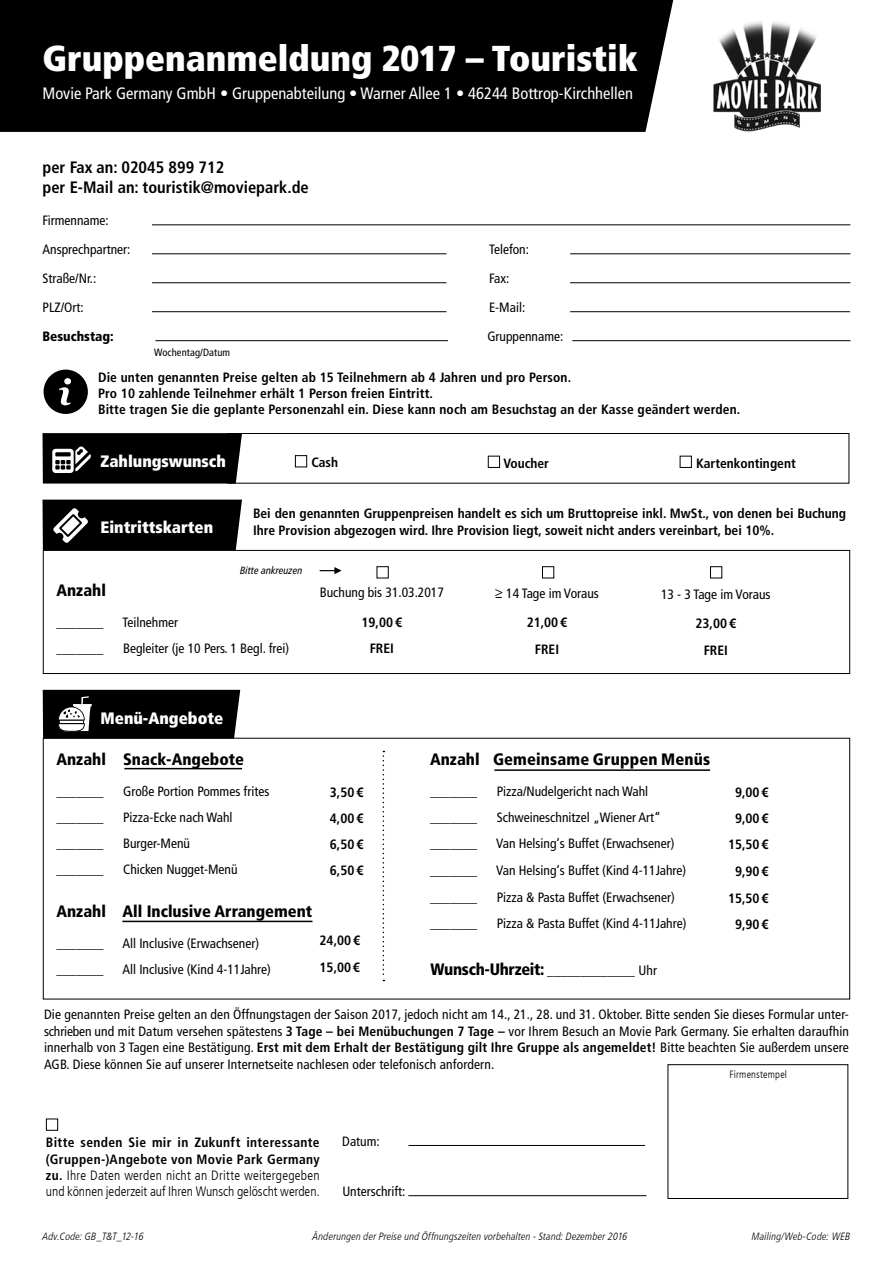
<style>
.page{position:relative;width:893px;height:1263px;background:#fff}
.page>*{position:absolute;margin:0;border:0;box-sizing:border-box;transform-origin:0 0}
.t1{font:900 condensed 36px "Frutiger LT Com";color:#fff}
.t2{font:900 condensed 16.5px "Frutiger LT Com";color:#000}
.t3{font:condensed 16.5px "Frutiger LT Com";color:#fff}
.t4{font:700 condensed 16.5px/19.8px "Frutiger LT Com";color:#000}
.t5{font:900 condensed 16.5px "Frutiger LT Com";color:#fff}
.t6{font:900 condensed 16.5px "Frutiger LT Com";letter-spacing:-.02em;color:#000}
.t7{font:condensed 13.5px/16.5px "Frutiger LT Com";color:#000}
.t8{font:700 condensed 13.5px/26.2px "Frutiger LT Com";color:#000;text-align:center}
.t9{font:300 condensed 13.5px/16.2px "Frutiger LT Com";letter-spacing:-.005em;color:#000;text-align:justify}
.t10{font:900 condensed 13.5px "Frutiger LT Com";color:#000}
.t11{font:italic 300 condensed 10.5px "Frutiger LT Com";letter-spacing:.015em;color:#000}
.t12{font:condensed 10.5px "Frutiger LT Com";letter-spacing:.01em;color:#000}
.t13{font:italic condensed 10.5px "Frutiger LT Com";color:#000}
.t14{font:300 condensed 10.5px "Frutiger LT Com";letter-spacing:.015em;color:#000}
.s1{font-size:13.5px}
.s2{font-weight:400;font-size:13.5px}
.s3{font-weight:700}
</style>
<div class="page">
<div style="left:0;top:0;width:673px;height:132px;background:#000"></div>
<hr style="left:152px;top:224px;width:698px;height:1px;background:#000">
<hr style="left:152px;top:253px;width:294px;height:1px;background:#000">
<hr style="left:570px;top:253px;width:280px;height:1px;background:#000">
<hr style="left:152px;top:282px;width:294px;height:1px;background:#000">
<hr style="left:570px;top:282px;width:280px;height:1px;background:#000">
<hr style="left:152px;top:311px;width:294px;height:1px;background:#000">
<hr style="left:570px;top:311px;width:280px;height:1px;background:#000">
<hr style="left:155px;top:340px;width:293px;height:1px;background:#000">
<hr style="left:572px;top:340px;width:278px;height:1px;background:#000">
<img style="left:713px;top:21px;width:108px;height:111px">
<div style="left:43px;top:550px;width:807px;height:124px;border:1px solid #000"></div>
<div style="left:43px;top:738px;width:807px;height:261px;border:1px solid #000"></div>
<hr style="left:408px;top:1145px;width:237px;height:1px;background:#000">
<hr style="left:408px;top:1195px;width:238px;height:1px;background:#000">
<div style="left:668px;top:1064px;width:180px;height:135px;border:1px solid #000"></div>
<svg style="left:383px;top:751px;width:1px;height:230px"></svg>
<div style="left:46px;top:1118px;width:12px;height:13px;border:1px solid #000"></div>
<div style="left:377px;top:566px;width:12px;height:12px;border:1px solid #000"></div>
<svg style="left:320px;top:567px;width:22px;height:7px"></svg>
<div style="left:542px;top:566px;width:12px;height:12px;border:1px solid #000"></div>
<div style="left:710px;top:566px;width:12px;height:12px;border:1px solid #000"></div>
<svg style="left:44px;top:370px;width:44px;height:44px"></svg>
<svg style="left:43px;top:500px;width:199px;height:50px;background:#101010"></svg>
<hr style="left:124px;top:768px;width:118px;height:1px;background:#000">
<hr style="left:494px;top:769px;width:216px;height:2px;background:#000">
<hr style="left:122px;top:921px;width:191px;height:1px;background:#000">
<svg style="left:43px;top:690px;width:197px;height:48px;background:#141414"></svg>
<div style="left:295px;top:455px;width:12px;height:12px;border:1px solid #000"></div>
<svg style="left:43px;top:433px;width:199px;height:50px;background:#111"></svg>
<div style="left:227px;top:433px;width:622px;height:50px;border:1px solid #000"></div>
<div style="left:488px;top:456px;width:12px;height:12px;border:1px solid #000"></div>
<div style="left:680px;top:456px;width:12px;height:12px;border:1px solid #000"></div>
<h1 class="t1" style="left:43px;top:36px;width:597px">Gruppenanmeldung 2017 – Touristik</h1>
<p class="t3" style="left:43px;top:84px;width:592px">Movie Park Germany GmbH • Gruppenabteilung • Warner Allee 1 • 46244 Bottrop-Kirchhellen</p>
<p class="t4" style="left:43px;top:157px;width:268px">per Fax an: 02045 899 712<br>per E-Mail an: touristik@moviepark.de</p>
<p class="t7" style="left:43px;top:206px;width:89px;line-height:29px">Firmenname:<br>Ansprechpartner:</p>
<p class="t7" style="left:489px;top:241px;width:41px">Telefon:</p>
<p class="t7" style="left:43px;top:270px;width:55px">Straße/Nr.:</p>
<p class="t7" style="left:489px;top:270px;width:22px">Fax:</p>
<p class="t7" style="left:43px;top:299px;width:43px">PLZ/Ort:</p>
<p class="t7" style="left:489px;top:299px;width:38px">E-Mail:</p>
<p class="t10" style="left:43px;top:328px;width:73px">Besuchstag:</p>
<p class="t7" style="left:487px;top:328px;width:77px">Gruppenname:</p>
<p class="t8" style="left:98px;top:369px;width:644px;line-height:16.2px;text-align:left">Die unten genannten Preise gelten ab 15 Teilnehmern ab 4 Jahren und pro Person.<br>Pro 10 zahlende Teilnehmer erhält 1 Person freien Eintritt.<br>Bitte tragen Sie die geplante Personenzahl ein. Diese kann noch am Besuchstag an der Kasse geändert werden.</p>
<p class="t12" style="left:154px;top:346px;width:77px">Wochentag/Datum</p>
<p class="t5" style="left:100px;top:451px;width:127px">Zahlungswunsch</p>
<p class="t8" style="left:503px;top:450px;width:47px">Voucher</p>
<p class="t8" style="left:696px;top:450px;width:101px">Kartenkontingent</p>
<p class="t8" style="left:311px;top:449px;width:28px">Cash</p>
<p class="t5" style="left:100px;top:517px;width:114px">Eintrittskarten</p>
<p class="t8" style="left:253px;top:506px;width:595px;line-height:16.2px;text-align:left">Bei den genannten Gruppenpreisen handelt es sich um Bruttopreise inkl. MwSt., von denen bei Buchung<br>Ihre Provision abgezogen wird. Ihre Provision liegt, soweit nicht anders vereinbart, bei 10%.</p>
<p class="t13" style="left:240px;top:564px;width:64px">Bitte ankreuzen</p>
<p class="t2" style="left:56px;top:580px;width:51px">Anzahl</p>
<p class="t7" style="left:56px;top:614px;width:49px">_______</p>
<p class="t7" style="left:122px;top:614px;width:57px">Teilnehmer</p>
<p class="t7" style="left:56px;top:640px;width:49px">_______</p>
<p class="t7" style="left:123px;top:640px;width:168px">Begleiter (je 10 Pers. 1 Begl. frei)</p>
<p class="t7" style="left:320px;top:584px;width:126px">Buchung bis 31.03.2017</p>
<p class="t8" style="left:362px;top:609px;width:42px">19,00 €<br>FREI</p>
<p class="t7" style="left:495px;top:585px;width:106px">&gt; 14 Tage im Voraus</p>
<p class="t8" style="left:527px;top:610px;width:42px">21,00 €<br>FREI</p>
<p class="t7" style="left:661px;top:586px;width:111px">13 - 3 Tage im Voraus</p>
<p class="t8" style="left:696px;top:611px;width:42px">23,00 €<br>FREI</p>
<p class="t5" style="left:100px;top:708px;width:124px">Menü-Angebote</p>
<p class="t2" style="left:56px;top:749px;width:189px">Anzahl Snack-Angebote</p>
<p class="t7" style="left:56px;top:783px;width:49px">_______</p>
<p class="t7" style="left:123px;top:783px;width:148px">Große Portion Pommes frites</p>
<p class="t7" style="left:56px;top:809px;width:49px">_______</p>
<p class="t7" style="left:123px;top:809px;width:111px">Pizza-Ecke nach Wahl</p>
<p class="t7" style="left:56px;top:835px;width:49px">_______</p>
<p class="t7" style="left:123px;top:835px;width:68px">Burger-Menü</p>
<p class="t7" style="left:56px;top:861px;width:49px">_______</p>
<p class="t7" style="left:123px;top:861px;width:116px">Chicken Nugget-Menü</p>
<p class="t8" style="left:330px;top:779px;width:35px;text-align:justify">3,50 € 4,00 € 6,50 € 6,50 €</p>
<p class="t2" style="left:56px;top:901px;width:257px">Anzahl All Inclusive Arrangement</p>
<p class="t7" style="left:56px;top:935px;width:49px">_______</p>
<p class="t7" style="left:122px;top:935px;width:138px">All Inclusive (Erwachsener)</p>
<p class="t7" style="left:56px;top:961px;width:49px">_______</p>
<p class="t7" style="left:122px;top:961px;width:150px">All Inclusive (Kind 4-11Jahre)</p>
<p class="t8" style="left:320px;top:927px;width:42px;text-align:left">24,00 €<br>15,00€</p>
<p class="t2" style="left:430px;top:750px;width:282px">Anzahl Gemeinsame Gruppen Menüs</p>
<p class="t7" style="left:430px;top:783px;width:49px">_______</p>
<p class="t7" style="left:497px;top:783px;width:153px">Pizza/Nudelgericht nach Wahl</p>
<p class="t7" style="left:430px;top:809px;width:49px">_______</p>
<p class="t7" style="left:497px;top:809px;width:166px">Schweineschnitzel „Wiener Art“</p>
<p class="t7" style="left:430px;top:835px;width:49px">_______</p>
<p class="t7" style="left:496px;top:835px;width:180px">Van Helsing‘s Buffet (Erwachsener)</p>
<p class="t7" style="left:430px;top:862px;width:49px">_______</p>
<p class="t7" style="left:496px;top:862px;width:192px">Van Helsing‘s Buffet (Kind 4-11Jahre)</p>
<p class="t7" style="left:430px;top:889px;width:49px">_______</p>
<p class="t7" style="left:497px;top:889px;width:179px">Pizza &amp; Pasta Buffet (Erwachsener)</p>
<p class="t7" style="left:430px;top:915px;width:49px">_______</p>
<p class="t7" style="left:497px;top:915px;width:191px">Pizza &amp; Pasta Buffet (Kind 4-11Jahre)</p>
<p class="t6" style="left:431px;top:960px;width:228px">Wunsch-Uhrzeit: <span class="s1">_____________</span> <span class="s2">Uhr</span></p>
<p class="t8" style="left:728px;top:779px;width:42px">9,00 €<br>9,00 €<br>15,50 €<br>9,90 €<br>15,50 €<br>9,90 €</p>
<p class="t7" style="left:44px;top:1006px;width:806px;text-align:justify">Die genannten Preise gelten an den Öffnungstagen der Saison 2017, jedoch nicht am 14., 21., 28. und 31. Oktober. Bitte senden Sie dieses Formular unter&shy;schrieben und mit Datum versehen spätestens <span class="s3">3 Tage – bei Menübuchungen 7 Tage –</span> vor Ihrem Besuch an Movie Park Germany. Sie erhalten daraufhin innerhalb von 3 Tagen eine Bestätigung. <span class="s3">Erst mit dem Erhalt der Bestätigung gilt Ihre Gruppe als angemeldet!</span> Bitte beachten Sie außerdem unsere AGB. Diese können Sie auf unserer Internetseite nachlesen oder telefonisch anfordern.</p>
<p class="t14" style="left:729px;top:1068px;width:59px">Firmenstempel</p>
<p class="t7" style="left:342px;top:1133px;width:39px">Datum:</p>
<p class="t7" style="left:342px;top:1183px;width:65px">Unterschrift:</p>
<p class="t9" style="left:46px;top:1135px;width:275px"><span class="s3">Bitte senden Sie mir in Zukunft interessante (Gruppen-)Angebote von Movie Park Germany zu.</span> Ihre Daten werden nicht an Dritte weitergegeben und können jederzeit auf Ihren Wunsch gelöscht werden.</p>
<p class="t11" style="left:43px;top:1230px;width:103px">Adv.Code: GB_T&amp;T_12-16</p>
<p class="t11" style="left:313px;top:1230px;width:317px">Änderungen der Preise und Öffnungszeiten vorbehalten - Stand: Dezember 2016</p>
<p class="t11" style="left:752px;top:1230px;width:100px">Mailing/Web-Code: WEB</p>
</div>
